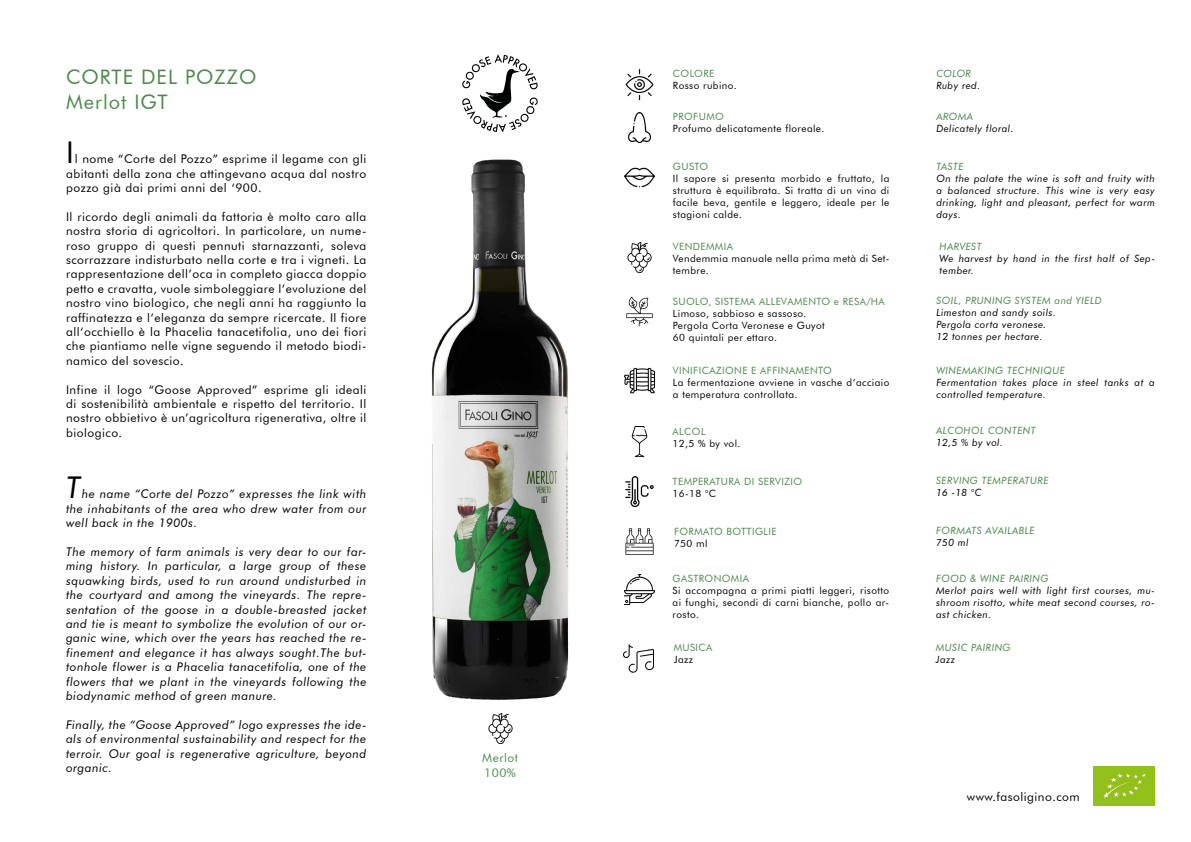
<style>
.page{position:relative;width:1191px;height:842px;background:#fff}
.page>*{position:absolute;margin:0;border:0;box-sizing:border-box;transform-origin:0 0}
.t1{font:30px "Futura BT";color:#000}
.t2{font:italic 30px "Futura BT";color:#000}
.t3{font:20px/24px "Futura BT";letter-spacing:.05em;color:#4f894f}
.t4{font:12px/14.4px "Futura BT";letter-spacing:.04em;color:#000;text-align:justify}
.t5{font:italic 12px/14.4px "Futura BT";letter-spacing:.04em;color:#000;text-align:justify}
.t6{font:12px/14.4px "Futura BT";letter-spacing:.04em;color:#4f894f}
.t7{font:10px/12px "Futura BT";letter-spacing:.04em;color:#000}
.t8{font:italic 10px/12px "Futura BT";letter-spacing:.04em;color:#000}
.t9{font:10px "Futura BT";letter-spacing:.04em;color:#4f894f}
.t10{font:italic 10px "Futura BT";letter-spacing:.04em;color:#4f894f}
</style>
<div class="page">
<img style="left:488px;top:713px;width:25px;height:30px">
<img style="left:625px;top:69px;width:29px;height:30px">
<img style="left:628px;top:113px;width:23px;height:30px">
<img style="left:624px;top:167px;width:30px;height:21px">
<img style="left:627px;top:243px;width:25px;height:30px">
<img style="left:626px;top:297px;width:27px;height:30px">
<img style="left:624px;top:367px;width:30px;height:27px">
<img style="left:631px;top:427px;width:17px;height:30px">
<img style="left:625px;top:477px;width:29px;height:30px">
<img style="left:625px;top:528px;width:29px;height:27px">
<img style="left:624px;top:575px;width:30px;height:30px">
<img style="left:624px;top:644px;width:30px;height:29px">
<img style="left:432px;top:159px;width:137px;height:541px">
<img style="left:1093px;top:767px;width:62px;height:39px">
<svg style="left:462px;top:54px;width:76px;height:78px"></svg>
<h2 class="t3" style="left:66px;top:65px;width:192px">CORTE DEL POZZO<br>Merlot IGT</h2>
<h1 class="t1" style="left:66px;top:134px;width:9px">I</h1>
<p class="t4" style="left:66px;top:152px;width:302px;text-indent:9px">l nome “Corte del Pozzo” esprime il legame con gli abitanti della zona che attingevano acqua dal nostro pozzo già dai primi anni del ‘900.</p>
<p class="t4" style="left:66px;top:209px;width:302px">Il ricordo degli animali da fattoria è molto caro alla nostra storia di agricoltori. In particolare, un nume&shy;roso gruppo di questi pennuti starnazzanti, soleva scorrazzare indisturbato nella corte e tra i vigneti. La rappresentazione dell’oca in completo giacca doppio petto e cravatta, vuole simboleggiare l’evoluzione del nostro vino biologico, che negli anni ha raggiunto la raffinatezza e l’eleganza da sempre ricercate. Il fiore all‘occhiello è la Phacelia tanacetifolia, uno dei fiori che piantiamo nelle vigne seguendo il metodo biodi&shy;namico del sovescio.</p>
<p class="t4" style="left:66px;top:382px;width:302px">Infine il logo “Goose Approved” esprime gli ideali di sostenibilità ambientale e rispetto del territorio. Il nostro obbietivo è un’agricoltura rigenerativa, oltre il biologico.</p>
<h1 class="t2" style="left:66px;top:469px;width:16px">T</h1>
<p class="t5" style="left:66px;top:487px;width:302px;text-indent:16px">he name “Corte del Pozzo” expresses the link with the inhabitants of the area who drew water from our well back in the 1900s.</p>
<p class="t5" style="left:66px;top:544px;width:302px">The memory of farm animals is very dear to our far&shy;ming history. In particular, a large group of these squawking birds, used to run around undisturbed in the courtyard and among the vineyards. The repre&shy;sentation of the goose in a double-breasted jacket and tie is meant to symbolize the evolution of our or&shy;ganic wine, which over the years has reached the re&shy;finement and elegance it has always sought.The but&shy;tonhole flower is a Phacelia tanacetifolia, one of the flowers that we plant in the vineyards following the biodynamic method of green manure.</p>
<p class="t5" style="left:66px;top:717px;width:302px">Finally, the “Goose Approved” logo expresses the ide&shy;als of environmental sustainability and respect for the terroir. Our goal is regenerative agriculture, beyond organic.</p>
<p class="t6" style="left:482px;top:751px;width:37px">Merlot<br>100%</p>
<p class="t9" style="left:673px;top:67px;width:43px">COLORE</p>
<p class="t7" style="left:673px;top:79px;width:65px">Rosso rubino.</p>
<p class="t9" style="left:673px;top:111px;width:52px">PROFUMO</p>
<p class="t7" style="left:673px;top:123px;width:153px">Profumo delicatamente floreale.</p>
<p class="t9" style="left:673px;top:161px;width:37px">GUSTO</p>
<p class="t7" style="left:673px;top:173px;width:218px;text-align:justify">Il sapore si presenta morbido e fruttato, la struttura è equilibrata. Si tratta di un vino di facile beva, gentile e leggero, ideale per le stagioni calde.</p>
<p class="t9" style="left:673px;top:241px;width:62px">VENDEMMIA</p>
<p class="t7" style="left:673px;top:253px;width:218px">Vendemmia manuale nella prima metà di Set&shy;tembre.</p>
<p class="t9" style="left:673px;top:295px;width:213px">SUOLO, SISTEMA ALLEVAMENTO e RESA/HA</p>
<p class="t7" style="left:673px;top:307px;width:153px">Limoso, sabbioso e sassoso.<br>Pergola Corta Veronese e Guyot<br>60 quintali per ettaro.</p>
<p class="t9" style="left:673px;top:364px;width:160px">VINIFICAZIONE E AFFINAMENTO</p>
<p class="t7" style="left:673px;top:376px;width:218px">La fermentazione avviene in vasche d’acciaio a temperatura controllata.</p>
<p class="t9" style="left:672px;top:425px;width:34px">ALCOL</p>
<p class="t7" style="left:672px;top:437px;width:69px">12,5 % by vol.</p>
<p class="t9" style="left:672px;top:475px;width:131px">TEMPERATURA DI SERVIZIO</p>
<p class="t7" style="left:672px;top:487px;width:45px">16-18 °C</p>
<p class="t9" style="left:674px;top:525px;width:104px">FORMATO BOTTIGLIE</p>
<p class="t7" style="left:674px;top:537px;width:35px">750 ml</p>
<p class="t9" style="left:672px;top:573px;width:78px">GASTRONOMIA</p>
<p class="t7" style="left:672px;top:585px;width:218px;text-align:justify">Si accompagna a primi piatti leggeri, risotto ai funghi, secondi di carni bianche, pollo ar&shy;rosto.</p>
<p class="t9" style="left:673px;top:641px;width:40px">MUSICA</p>
<p class="t7" style="left:673px;top:653px;width:21px">Jazz</p>
<p class="t10" style="left:936px;top:67px;width:36px">COLOR</p>
<p class="t8" style="left:936px;top:79px;width:45px">Ruby red.</p>
<p class="t10" style="left:936px;top:111px;width:38px">AROMA</p>
<p class="t8" style="left:936px;top:123px;width:79px">Delicately floral.</p>
<p class="t10" style="left:936px;top:161px;width:29px">TASTE</p>
<p class="t8" style="left:936px;top:173px;width:220px;text-align:justify">On the palate the wine is soft and fruity with a balanced structure. This wine is very easy drinking, light and pleasant, perfect for warm days.</p>
<p class="t10" style="left:939px;top:241px;width:43px">HARVEST</p>
<p class="t8" style="left:939px;top:253px;width:217px">We harvest by hand in the first half of Sep&shy;tember.</p>
<p class="t10" style="left:936px;top:295px;width:167px">SOIL, PRUNING SYSTEM and YIELD</p>
<p class="t8" style="left:936px;top:307px;width:121px">Limeston and sandy soils.<br>Pergola corta veronese.<br>12 tonnes per hectare.</p>
<p class="t10" style="left:936px;top:364px;width:130px">WINEMAKING TECHNIQUE</p>
<p class="t8" style="left:936px;top:376px;width:220px">Fermentation takes place in steel tanks at a controlled temperature.</p>
<p class="t10" style="left:936px;top:425px;width:101px">ALCOHOL CONTENT</p>
<p class="t8" style="left:936px;top:437px;width:68px">12,5 % by vol.</p>
<p class="t10" style="left:936px;top:475px;width:114px">SERVING TEMPERATURE</p>
<p class="t8" style="left:936px;top:487px;width:47px">16 -18 °C</p>
<p class="t10" style="left:936px;top:525px;width:100px">FORMATS AVAILABLE</p>
<p class="t8" style="left:936px;top:537px;width:34px">750 ml</p>
<p class="t10" style="left:936px;top:572px;width:114px">FOOD &amp; WINE PAIRING</p>
<p class="t8" style="left:936px;top:584px;width:220px;text-align:justify">Merlot pairs well with light first courses, mu&shy;shroom risotto, white meat second courses, ro&shy;ast chicken.</p>
<p class="t10" style="left:936px;top:641px;width:76px">MUSIC PAIRING</p>
<p class="t8" style="left:936px;top:653px;width:21px">Jazz</p>
<p class="t4" style="left:967px;top:790px;width:114px">www.fasoligino.com</p>
</div>
